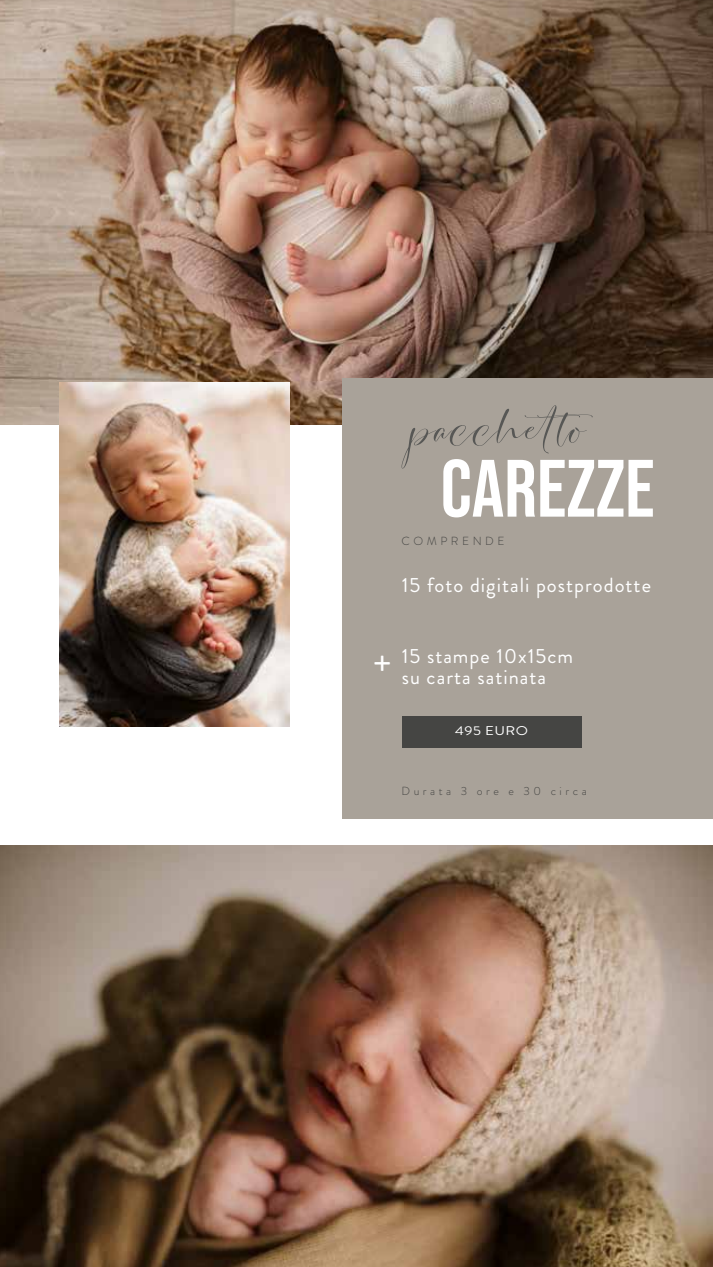
<style>
.page{position:relative;width:713px;height:1267px;background:#fff}
.page>*{position:absolute;margin:0;border:0;box-sizing:border-box;transform-origin:0 0}
.t1{font:81.15px "Bebas Neue";color:#fff}
.t2{font:72.3px "Simplified";letter-spacing:.01em;color:#575755;scale:1.38 1}
.t3{font:20.55px/21px "Brandon Grotesque";letter-spacing:.05em;color:#fff;text-align:center}
.t4{font:12.6px "Brandon Grotesque";letter-spacing:.03em;color:#fff;scale:1.18 1}
.t5{font:300 11.7px "Brandon Grotesque";letter-spacing:.3em;color:#454543}
.s1{font-size:36.6px}
</style>
<div class="page">
<img style="left:0;top:845px;width:712px;height:422px">
<img style="left:0;top:0;width:712px;height:424px">
<img style="left:59px;top:382px;width:230px;height:345px">
<div style="left:342px;top:377px;width:370px;height:441px;background:#a9a299"></div>
<div style="left:402px;top:716px;width:180px;height:32px;background:#454543"></div>
<h2 class="t2" style="left:411px;top:395px;width:147px">pacchetto</h2>
<h1 class="t1" style="left:440px;top:442px;width:215px">CAREZZE</h1>
<p class="t5" style="left:401px;top:532px;width:104px">COMPRENDE</p>
<p class="t3" style="left:401px;top:575px;width:251px">15 foto digitali postprodotte</p>
<p class="t3" style="left:373px;top:645px;width:201px"><span class="s1">+</span> 15 stampe 10x15cm su carta satinata</p>
<p class="t4" style="left:455px;top:722px;width:63px">495 EURO</p>
<p class="t5" style="left:401px;top:782px;width:186px">Durata 3 ore e 30 circa</p>
</div>
